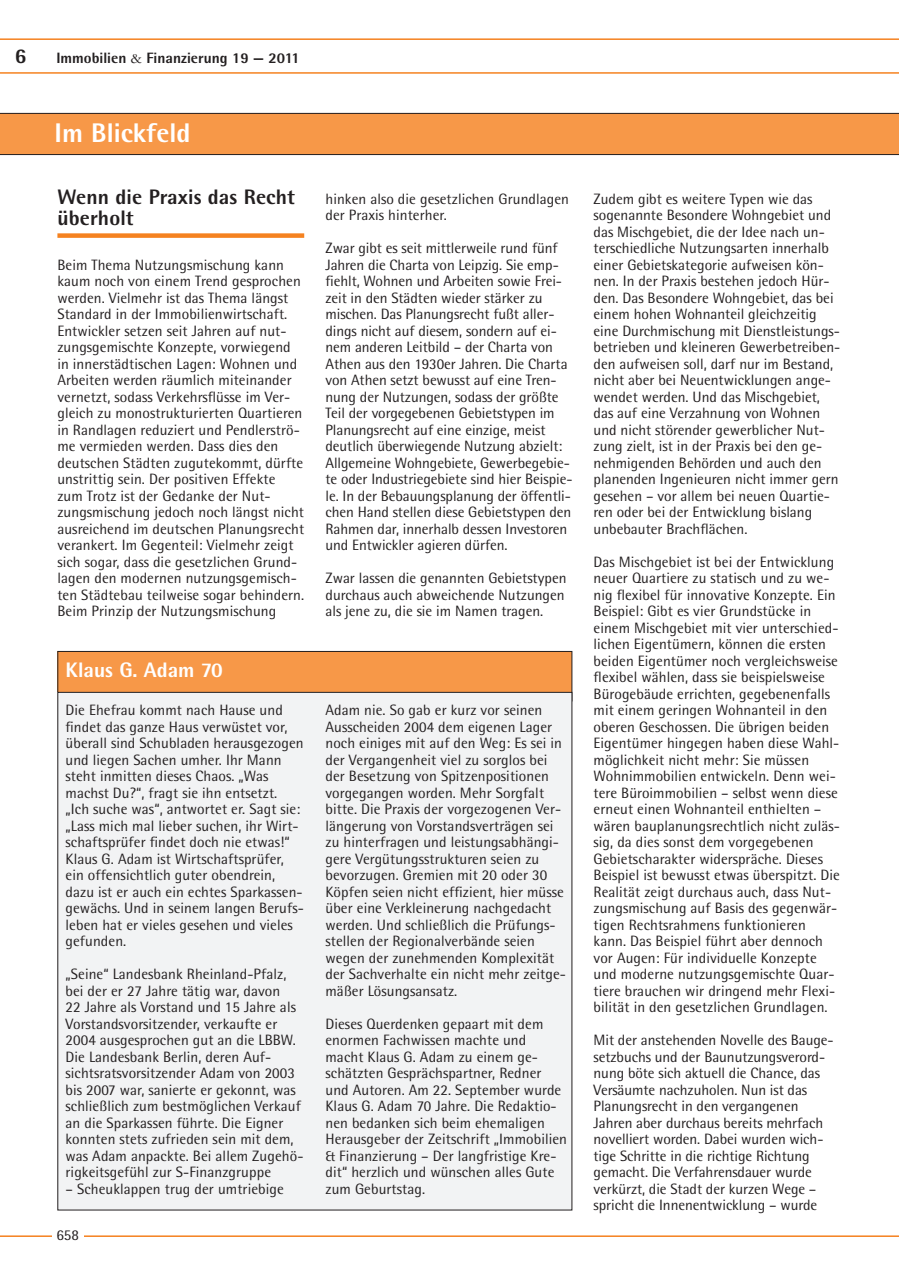
<style>
.page{position:relative;width:899px;height:1273px;background:#fff}
.page>*{position:absolute;margin:0;border:0;box-sizing:border-box;transform-origin:0 0}
.t1{font:800 27px "Rotis Semi Sans";color:#fff}
.t2{font:800 21px/21px "Rotis Semi Sans";letter-spacing:.005em;color:#231f20}
.t3{font:800 21px "Rotis Semi Sans";color:#fff}
.t4{font:15px/16.5px "Rotis Semi Sans";letter-spacing:.005em;color:#231f20}
.t5{font:800 15px "Rotis Semi Sans";color:#231f20}
.s1{font-family:"Garamond";font-weight:400}
</style>
<div class="page">
<svg style="left:0;top:38px;width:898px;height:36px"></svg>
<hr style="left:0;top:1235px;width:898px;height:2px;background:#f58220">
<div style="left:57px;top:233px;width:247px;height:5px;background:#f58220"></div>
<div style="left:0;top:113px;width:898px;height:42px;background:#f79848"></div>
<div style="left:52px;top:1220px;width:32px;height:31px;background:#fff"></div>
<div style="left:58px;top:651px;width:514px;height:50px;background:#f79848"></div>
<div style="left:57px;top:651px;width:515px;height:50px;border:1px solid #231f20"></div>
<div style="left:58px;top:692px;width:514px;height:518px;background:#f2f3f4"></div>
<h2 class="t2" style="left:15px;top:45px;width:13px">6</h2>
<p class="t5" style="left:56px;top:48px;width:245px">Immobilien <span class="s1">&amp;</span> Finanzierung 19 — 2011</p>
<h1 class="t1" style="left:55px;top:115px;width:137px">Im Blickfeld</h1>
<h2 class="t2" style="left:57px;top:186px;width:239px">Wenn die Praxis das Recht überholt</h2>
<p class="t4" style="left:57px;top:256px;width:248px">Beim Thema Nutzungsmischung kann kaum noch von einem Trend gesprochen werden. Vielmehr ist das Thema längst Standard in der Immobilienwirtschaft.<br>Entwickler setzen seit Jahren auf nut&shy;zungsgemischte Konzepte, vorwiegend in innerstädtischen Lagen: Wohnen und Arbeiten werden räumlich miteinander vernetzt, sodass Verkehrsflüsse im Ver&shy;gleich zu monostrukturierten Quartieren in Randlagen reduziert und Pendlerströ&shy;me vermieden werden. Dass dies den deutschen Städten zugutekommt, dürfte unstrittig sein. Der positiven Effekte zum Trotz ist der Gedanke der Nut&shy;zungsmischung jedoch noch längst nicht ausreichend im deutschen Planungsrecht verankert. Im Gegenteil: Vielmehr zeigt sich sogar, dass die gesetzlichen Grund&shy;lagen den modernen nutzungsgemisch&shy;ten Städtebau teilweise sogar behindern.<br>Beim Prinzip der Nutzungsmischung</p>
<h2 class="t3" style="left:66px;top:656px;width:159px">Klaus G. Adam 70</h2>
<p class="t4" style="left:66px;top:702px;width:240px">Die Ehefrau kommt nach Hause und findet das ganze Haus verwüstet vor, überall sind Schubladen herausgezogen und liegen Sachen umher. Ihr Mann steht inmitten dieses Chaos. „Was machst Du?“, fragt sie ihn entsetzt. „Ich suche was“, antwortet er. Sagt sie: „Lass mich mal lieber suchen, ihr Wirt&shy;schaftsprüfer findet doch nie etwas!“ Klaus G. Adam ist Wirtschaftsprüfer, ein offensichtlich guter obendrein, dazu ist er auch ein echtes Sparkassen&shy;gewächs. Und in seinem langen Berufs&shy;leben hat er vieles gesehen und vieles gefunden.</p>
<p class="t4" style="left:66px;top:966px;width:239px">„Seine“ Landesbank Rheinland-Pfalz, bei der er 27 Jahre tätig war, davon<br>22 Jahre als Vorstand und 15 Jahre als Vorstandsvorsitzender, verkaufte er 2004 ausgesprochen gut an die LBBW.<br>Die Landesbank Berlin, deren Auf&shy;sichtsratsvorsitzender Adam von 2003 bis 2007 war, sanierte er gekonnt, was schließlich zum bestmöglichen Verkauf an die Sparkassen führte. Die Eigner konnten stets zufrieden sein mit dem, was Adam anpackte. Bei allem Zugehö&shy;rigkeitsgefühl zur S-Finanzgruppe</p>
<p class="t4" style="left:66px;top:1180px;width:220px">– Scheuklappen trug der umtriebige</p>
<p class="t4" style="left:56px;top:1227px;width:24px">658</p>
<p class="t4" style="left:57px;top:1230px;width:22px">xxx</p>
<p class="t4" style="left:325px;top:190px;width:245px">hinken also die gesetzlichen Grundlagen der Praxis hinterher.</p>
<p class="t4" style="left:325px;top:240px;width:248px">Zwar gibt es seit mittlerweile rund fünf Jahren die Charta von Leipzig. Sie emp&shy;fiehlt, Wohnen und Arbeiten sowie Frei&shy;zeit in den Städten wieder stärker zu mischen. Das Planungsrecht fußt aller&shy;dings nicht auf diesem, sondern auf ei&shy;nem anderen Leitbild – der Charta von Athen aus den 1930er Jahren. Die Charta von Athen setzt bewusst auf eine Tren&shy;nung der Nutzungen, sodass der größte Teil der vorgegebenen Gebietstypen im Planungsrecht auf eine einzige, meist deutlich überwiegende Nutzung abzielt:<br>Allgemeine Wohngebiete, Gewerbegebie&shy;te oder Industriegebiete sind hier Beispie&shy;le. In der Bebauungsplanung der öffentli&shy;chen Hand stellen diese Gebietstypen den Rahmen dar, innerhalb dessen Investoren und Entwickler agieren dürfen.</p>
<p class="t4" style="left:325px;top:570px;width:242px">Zwar lassen die genannten Gebietstypen durchaus auch abweichende Nutzungen als jene zu, die sie im Namen tragen.</p>
<p class="t4" style="left:325px;top:702px;width:242px">Adam nie. So gab er kurz vor seinen Ausscheiden 2004 dem eigenen Lager noch einiges mit auf den Weg: Es sei in der Vergangenheit viel zu sorglos bei der Besetzung von Spitzenpositionen vorgegangen worden. Mehr Sorgfalt bitte. Die Praxis der vorgezogenen Ver&shy;längerung von Vorstandsverträgen sei zu hinterfragen und leistungsabhängi&shy;gere Vergütungsstrukturen seien zu bevorzugen. Gremien mit 20 oder 30<br>Köpfen seien nicht effizient, hier müsse über eine Verkleinerung nachgedacht werden. Und schließlich die Prüfungs&shy;stellen der Regionalverbände seien wegen der zunehmenden Komplexität der Sachverhalte ein nicht mehr zeitge&shy;mäßer Lösungsansatz.</p>
<p class="t4" style="left:325px;top:1015px;width:243px">Dieses Querdenken gepaart mit dem enormen Fachwissen machte und macht Klaus G. Adam zu einem ge&shy;schätzten Gesprächspartner, Redner und Autoren. Am 22. September wurde Klaus G. Adam 70 Jahre. Die Redaktio&shy;nen bedanken sich beim ehemaligen Herausgeber der Zeitschrift „Immobilien &amp; Finanzierung – Der langfristige Kre&shy;dit“ herzlich und wünschen alles Gute zum Geburtstag.</p>
<p class="t4" style="left:593px;top:190px;width:248px">Zudem gibt es weitere Typen wie das sogenannte Besondere Wohngebiet und das Mischgebiet, die der Idee nach un&shy;terschiedliche Nutzungsarten innerhalb einer Gebietskategorie aufweisen kön&shy;nen. In der Praxis bestehen jedoch Hür&shy;den. Das Besondere Wohngebiet, das bei einem hohen Wohnanteil gleichzeitig eine Durchmischung mit Dienstleistungs&shy;betrieben und kleineren Gewerbetreiben&shy;den aufweisen soll, darf nur im Bestand, nicht aber bei Neuentwicklungen ange&shy;wendet werden. Und das Mischgebiet, das auf eine Verzahnung von Wohnen und nicht störender gewerblicher Nut&shy;zung zielt, ist in der Praxis bei den ge&shy;nehmigenden Behörden und auch den planenden Ingenieuren nicht immer gern gesehen – vor allem bei neuen Quartie&shy;ren oder bei der Entwicklung bislang unbebauter Brachflächen.</p>
<p class="t4" style="left:593px;top:553px;width:248px">Das Mischgebiet ist bei der Entwicklung neuer Quartiere zu statisch und zu we&shy;nig flexibel für innovative Konzepte. Ein Beispiel: Gibt es vier Grundstücke in einem Mischgebiet mit vier unterschied&shy;lichen Eigentümern, können die ersten beiden Eigentümer noch vergleichsweise flexibel wählen, dass sie beispielsweise Bürogebäude errichten, gegebenenfalls mit einem geringen Wohnanteil in den oberen Geschossen. Die übrigen beiden Eigentümer hingegen haben diese Wahl&shy;möglichkeit nicht mehr: Sie müssen Wohnimmobilien entwickeln. Denn wei&shy;tere Büroimmobilien – selbst wenn diese erneut einen Wohnanteil enthielten – wären bauplanungsrechtlich nicht zuläs&shy;sig, da dies sonst dem vorgegebenen Gebietscharakter widerspräche. Dieses Beispiel ist bewusst etwas überspitzt. Die Realität zeigt durchaus auch, dass Nut&shy;zungsmischung auf Basis des gegenwär&shy;tigen Rechtsrahmens funktionieren kann. Das Beispiel führt aber dennoch vor Augen: Für individuelle Konzepte und moderne nutzungsgemischte Quar&shy;tiere brauchen wir dringend mehr Flexi&shy;bilität in den gesetzlichen Grundlagen.</p>
<p class="t4" style="left:593px;top:1032px;width:241px">Mit der anstehenden Novelle des Bauge&shy;setzbuchs und der Baunutzungsverord&shy;nung böte sich aktuell die Chance, das Versäumte nachzuholen. Nun ist das Planungsrecht in den vergangenen Jahren aber durchaus bereits mehrfach novelliert worden. Dabei wurden wich&shy;tige Schritte in die richtige Richtung gemacht. Die Verfahrensdauer wurde verkürzt, die Stadt der kurzen Wege – spricht die Innenentwicklung – wurde</p>
</div>
